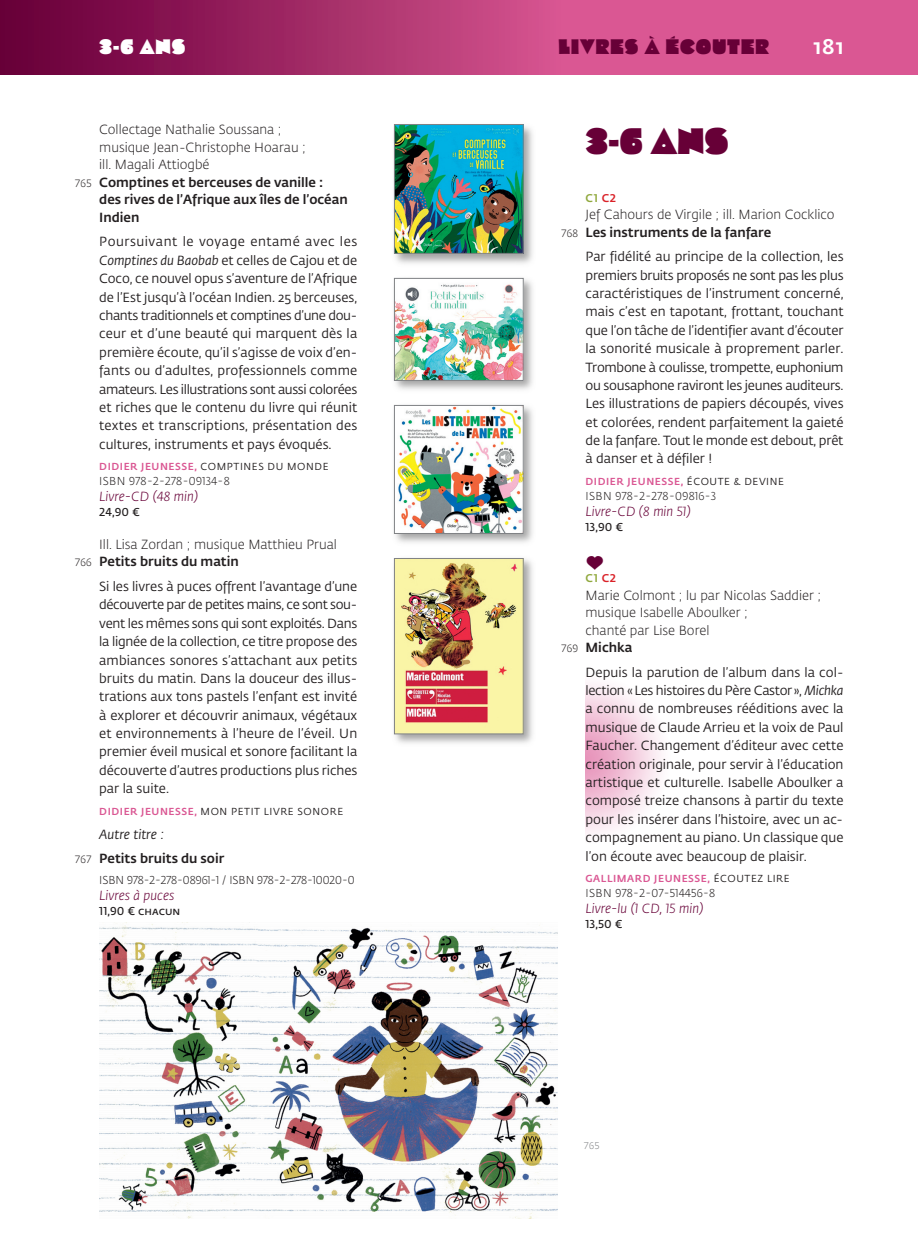
<style>
.page{position:relative;width:918px;height:1241px;background:#fff}
.page>*{position:absolute;margin:0;border:0;box-sizing:border-box;transform-origin:0 0}
.t1{font:36.75px "Cooter Deuce";color:#670037}
.t2{font:21px "Cooter Deuce";letter-spacing:.05em;color:#670037}
.t3{font:21px "Cooter Deuce";color:#fff}
.t4{font:500 21px "Fedra Sans Pro";color:#fff}
.t5{font:14px "RLPE";color:#670037}
.t6{font:13.12px/18.4px "Fedra Sans Pro";color:#231f20;text-align:justify}
.t7{font:300 13.12px/17.5px "Fedra Sans Pro";color:#231f20}
.t8{font:500 13.12px "Fedra Sans Pro";color:#231f20}
.t9{font:italic 300 13.12px "Fedra Sans Pro";color:#670037}
.t10{font:italic 13.12px "Fedra Sans Pro";color:#231f20}
.t11{font:300 11.38px "Fedra Sans Pro";letter-spacing:.03em;color:#231f20}
.t12{font:300 11.38px "Fedra Sans Pro";letter-spacing:-.005em;color:#231f20}
.t13{font:600 11.38px "Fedra Sans Pro";color:#231f20}
.t14{font:500 11.2px "Fedra Sans Pro";letter-spacing:.03em;color:#90a83d}
.t15{font:10.15px "Fedra Sans Pro";letter-spacing:.06em;color:#231f20}
.t16{font:500 10.15px "Fedra Sans Pro";letter-spacing:.06em;color:#da5793}
.t17{font:300 9.62px "Fedra Sans Pro";color:#808285}
.s1{font-weight:300;font-size:10.5px}
.s2{font-style:italic}
.s3{font-weight:500;color:#da5793}
.s4{color:#da2128}
.s5{font-weight:400;color:#231f20}
</style>
<div class="page">
<img style="left:99px;top:922px;width:458px;height:296px">
<div style="left:561px;top:0;width:357px;height:74px;background:#da5793"></div>
<img style="left:393px;top:124px;width:140px;height:620px">
<img style="left:396px;top:126px;width:125px;height:125px">
<div style="left:394px;top:124px;width:129px;height:129px;border:1px solid #808285"></div>
<img style="left:396px;top:280px;width:125px;height:98px">
<div style="left:394px;top:278px;width:129px;height:102px;border:1px solid #808285"></div>
<img style="left:396px;top:407px;width:125px;height:124px">
<div style="left:394px;top:405px;width:129px;height:128px;border:1px solid #808285"></div>
<img style="left:396px;top:560px;width:125px;height:171px">
<div style="left:394px;top:558px;width:129px;height:175px;border:1px solid #808285"></div>
<div style="left:0;top:0;width:561px;height:74px;background:linear-gradient(to right,#640036,#d6558f)"></div>
<p class="t3" style="left:99px;top:34px;width:87px">3-6 ANS</p>
<p class="t2" style="left:558px;top:34px;width:212px">LIVRES À ÉCOUTER</p>
<p class="t4" style="left:813px;top:38px;width:32px">181</p>
<p class="t7" style="left:99px;top:122px;width:208px">Collectage Nathalie Soussana ; musique Jean-Christophe Hoarau ; ill. Magali Attiogbé</p>
<p class="t8" style="left:74px;top:177px;width:250px"><span class="s1">765</span> Comptines et berceuses de vanille :</p>
<p class="t8" style="left:99px;top:194px;width:250px">des rives de l’Afrique aux îles de l’océan</p>
<p class="t8" style="left:99px;top:212px;width:42px">Indien</p>
<p class="t6" style="left:99px;top:234px;width:260px">Poursuivant le voyage entamé avec les <span class="s2">Comptines du Baobab</span> et celles de Cajou et de Coco, ce nouvel opus s’aventure de l’Afrique de l’Est jusqu’à l’océan Indien. 25 berceuses, chants traditionnels et comptines d’une dou&shy;ceur et d’une beauté qui marquent dès la première écoute, qu’il s’agisse de voix d’en&shy;fants ou d’adultes, professionnels comme amateurs. Les illustrations sont aussi colorées et riches que le contenu du livre qui réunit textes et transcriptions, présentation des cultures, instruments et pays évoqués.</p>
<p class="t15" style="left:99px;top:462px;width:231px"><span class="s3">DIDIER JEUNESSE,</span> COMPTINES DU MONDE</p>
<p class="t11" style="left:99px;top:477px;width:132px">ISBN 978-2-278-09134-8</p>
<p class="t9" style="left:99px;top:488px;width:100px">Livre-CD (48 min)</p>
<p class="t13" style="left:99px;top:505px;width:42px">24,90 €</p>
<p class="t7" style="left:99px;top:536px;width:239px">Ill. Lisa Zordan ; musique Matthieu Prual</p>
<p class="t8" style="left:74px;top:556px;width:166px"><span class="s1">766</span> Petits bruits du matin</p>
<p class="t6" style="left:99px;top:578px;width:259px">Si les livres à puces offrent l’avantage d’une découverte par de petites mains, ce sont sou&shy;vent les mêmes sons qui sont exploités. Dans la lignée de la collection, ce titre propose des ambiances sonores s’attachant aux petits bruits du matin. Dans la douceur des illus&shy;trations aux tons pastels l’enfant est invité à explorer et découvrir animaux, végétaux et environnements à l’heure de l’éveil. Un premier éveil musical et sonore facilitant la découverte d’autres productions plus riches par la suite.</p>
<p class="t15" style="left:99px;top:806px;width:245px"><span class="s3">DIDIER JEUNESSE,</span> MON PETIT LIVRE SONORE</p>
<p class="t10" style="left:99px;top:829px;width:66px">Autre titre :</p>
<p class="t8" style="left:74px;top:852px;width:151px"><span class="s1">767</span> Petits bruits du soir</p>
<p class="t12" style="left:99px;top:875px;width:257px">ISBN 978-2-278-08961-1 / ISBN 978-2-278-10020-0</p>
<p class="t9" style="left:99px;top:887px;width:77px">Livres à puces</p>
<p class="t13" style="left:99px;top:904px;width:83px">11,90 € chacun</p>
<p class="t1" style="left:585px;top:119px;width:144px">3-6 ANS</p>
<p class="t14" style="left:585px;top:193px;width:32px">C1 <span class="s4">C2</span></p>
<p class="t7" style="left:585px;top:207px;width:251px">Jef Cahours de Virgile ; ill. Marion Cocklico</p>
<p class="t8" style="left:561px;top:227px;width:212px"><span class="s1">768</span> Les instruments de la fanfare</p>
<p class="t6" style="left:585px;top:248px;width:259px">Par fidélité au principe de la collection, les premiers bruits proposés ne sont pas les plus caractéristiques de l’instrument concerné, mais c’est en tapotant, frottant, touchant que l’on tâche de l’identifier avant d’écouter la sonorité musicale à proprement parler.<br>Trombone à coulisse, trompette, euphonium ou sousaphone raviront les jeunes auditeurs.<br>Les illustrations de papiers découpés, vives et colorées, rendent parfaitement la gaieté de la fanfare. Tout le monde est debout, prêt à danser et à défiler !</p>
<p class="t16" style="left:585px;top:477px;width:200px">DIDIER JEUNESSE, <span class="s5">ÉCOUTE &amp; DEVINE</span></p>
<p class="t11" style="left:585px;top:491px;width:132px">ISBN 978-2-278-09816-3</p>
<p class="t9" style="left:585px;top:503px;width:107px">Livre-CD (8 min 51)</p>
<p class="t13" style="left:585px;top:520px;width:39px">13,90 €</p>
<p class="t5" style="left:585px;top:554px;width:20px">a</p>
<p class="t14" style="left:585px;top:573px;width:32px">C1 <span class="s4">C2</span></p>
<p class="t7" style="left:585px;top:587px;width:237px">Marie Colmont ; lu par Nicolas Saddier ; musique Isabelle Aboulker ;<br>chanté par Lise Borel</p>
<p class="t8" style="left:561px;top:642px;width:73px"><span class="s1">769</span> Michka</p>
<p class="t6" style="left:585px;top:664px;width:259px">Depuis la parution de l’album dans la col&shy;lection « Les histoires du Père Castor », <span class="s2">Michka </span>a connu de nombreuses rééditions avec la musique de Claude Arrieu et la voix de Paul Faucher. Changement d’éditeur avec cette création originale, pour servir à l’éduca tion artistique et culturelle. Isabelle Aboulker a composé treize chansons à partir du texte pour les insérer dans l’histoire, avec un ac&shy;compagnement au piano. Un classique que l’on écoute avec beaucoup de plaisir.</p>
<p class="t16" style="left:585px;top:874px;width:205px">GALLIMARD JEUNESSE, <span class="s5">ÉCOUTEZ LIRE</span></p>
<p class="t11" style="left:585px;top:888px;width:131px">ISBN 978-2-07-514456-8</p>
<p class="t9" style="left:585px;top:900px;width:119px">Livre-lu (1 CD, 15 min)</p>
<p class="t13" style="left:585px;top:917px;width:38px">13,50 €</p>
<p class="t17" style="left:583px;top:1141px;width:18px">765</p>
</div>
